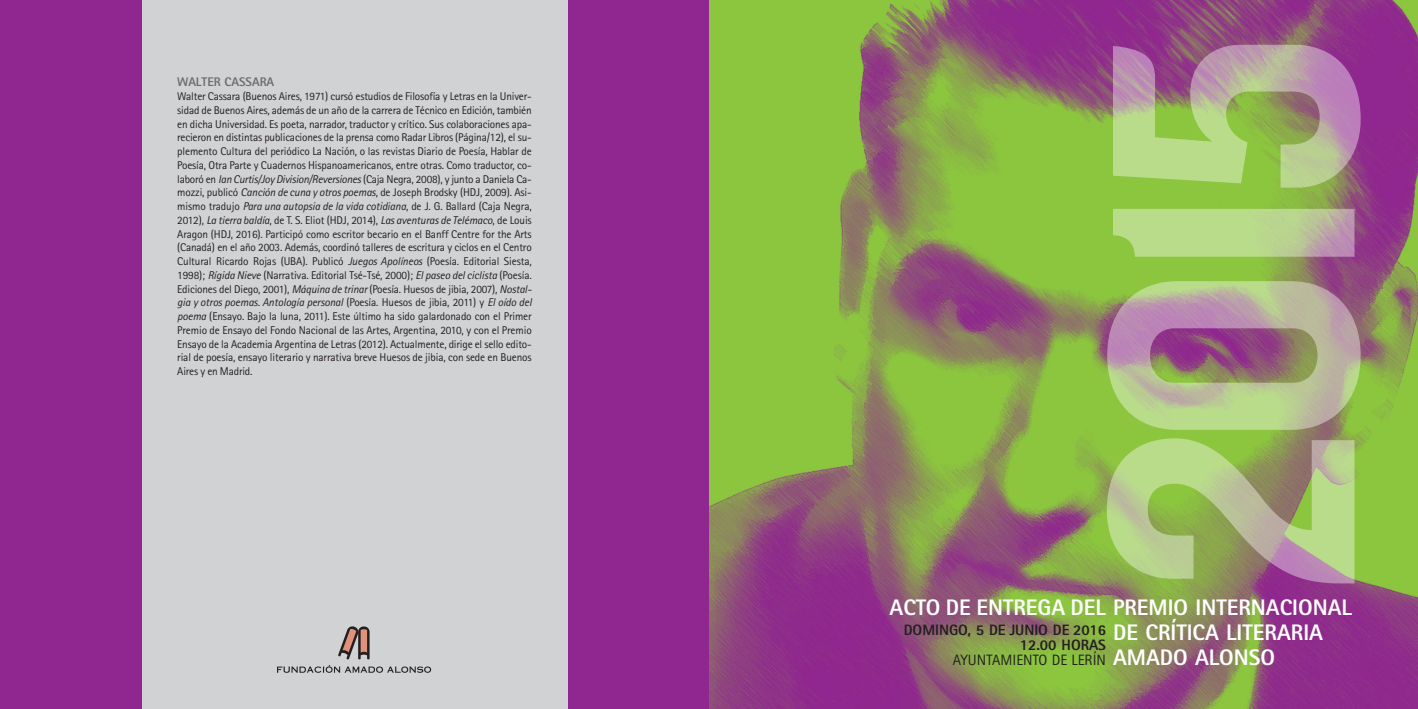
<style>
.page{position:relative;width:1418px;height:709px;background:#fff}
.page>*{position:absolute;margin:0;border:0;box-sizing:border-box;transform-origin:0 0}
.t1{font:800 22.5px/25px "Rotis Sans Serif";color:#fff}
.t2{font:800 15px/15px "Rotis Sans Serif";color:#231f20;text-align:right}
.t3{font:15px "Rotis Sans Serif";color:#231f20}
.t4{font:800 12.5px "Rotis Sans Serif";color:#6c6d70}
.t5{font:11.25px/13.8px "Rotis Sans Serif";letter-spacing:-.015em;color:#231f20}
.s1{font-style:italic}
</style>
<div class="page">
<img style="left:709px;top:0;width:708px;height:709px">
<svg style="left:1106px;top:45px;width:254px;height:538px;background:#a6ad7c"></svg>
<div style="left:0;top:0;width:709px;height:709px;background:#90268f"></div>
<div style="left:142px;top:0;width:425px;height:709px;background:#d1d2d4"></div>
<svg style="left:338px;top:626px;width:31px;height:33px"></svg>
<svg style="left:277px;top:665px;width:154px;height:8px"></svg>
<p class="t4" style="left:177px;top:78px;width:99px">WALTER CASSARA</p>
<p class="t5" style="left:177px;top:90px;width:356px">Walter Cassara (Buenos Aires, 1971) cursó estudios de Filosofía y Letras en la Univer&shy;sidad de Buenos Aires, además de un año de la carrera de Técnico en Edición, también en dicha Universidad. Es poeta, narrador, traductor y crítico. Sus colaboraciones apa&shy;recieron en distintas publicaciones de la prensa como Radar Libros (Página/12), el su&shy;plemento Cultura del periódico La Nación, o las revistas Diario de Poesía, Hablar de Poesía, Otra Parte y Cuadernos Hispanoamericanos, entre otras. Como traductor, co&shy;laboró en <span class="s1">IanCurtis/JoyDivision/Reversiones</span> (Caja Negra, 2008), y junto a Daniela Ca&shy;mozzi, publicó <span class="s1">Canción de cuna y otros poemas</span>, de Joseph Brodsky (HDJ, 2009). Asi&shy;mismo tradujo <span class="s1">Para una autopsia de la vida cotidiana</span>, de J. G. Ballard (Caja Negra, 2012), <span class="s1">La tierra baldía</span>, de T. S. Eliot (HDJ, 2014), <span class="s1">Las aventuras de Telémaco</span>, de Louis Aragon (HDJ, 2016). Participó como escritor becario en el Banff Centre for the Arts (Canadá) en el año 2003. Además, coordinó talleres de escritura y ciclos en el Centro Cultural Ricardo Rojas (UBA). Publicó <span class="s1">Juegos Apolíneos</span> (Poesía. Editorial Siesta, 1998); <span class="s1">Rígida Nieve</span> (Narrativa. Editorial Tsé-Tsé, 2000); <span class="s1">El paseo del ciclista</span> (Poesía.<br>Ediciones del Diego, 2001), <span class="s1">Máquina de trinar</span> (Poesía. Huesos de jibia, 2007), <span class="s1">Nostal&shy;gia y otros poemas. Antología personal</span> (Poesía. Huesos de jibia, 2011) y <span class="s1">El oído del poema</span> (Ensayo. Bajo la luna, 2011). Este último ha sido galardonado con el Primer Premio de Ensayo del Fondo Nacional de las Artes, Argentina, 2010, y con el Premio Ensayo de la Academia Argentina de Letras (2012). Actualmente, dirige el sello edito&shy;rial de poesía, ensayo literario y narrativa breve Huesos de jibia, con sede en Buenos Aires y en Madrid.</p>
<h1 class="t1" style="left:1113px;top:597px;width:240px;text-indent:-223px">ACTO DE ENTREGA DEL PREMIO INTERNACIONAL<br>DE CRÍTICA LITERARIA<br>AMADO ALONSO</h1>
<h2 class="t2" style="left:903px;top:624px;width:204px">DOMINGO, 5 DE JUNIO DE 2016<br>12.00 HORAS</h2>
<h2 class="t3" style="left:952px;top:654px;width:155px">AYUNTAMIENTO DE LERÍN</h2>
</div>
